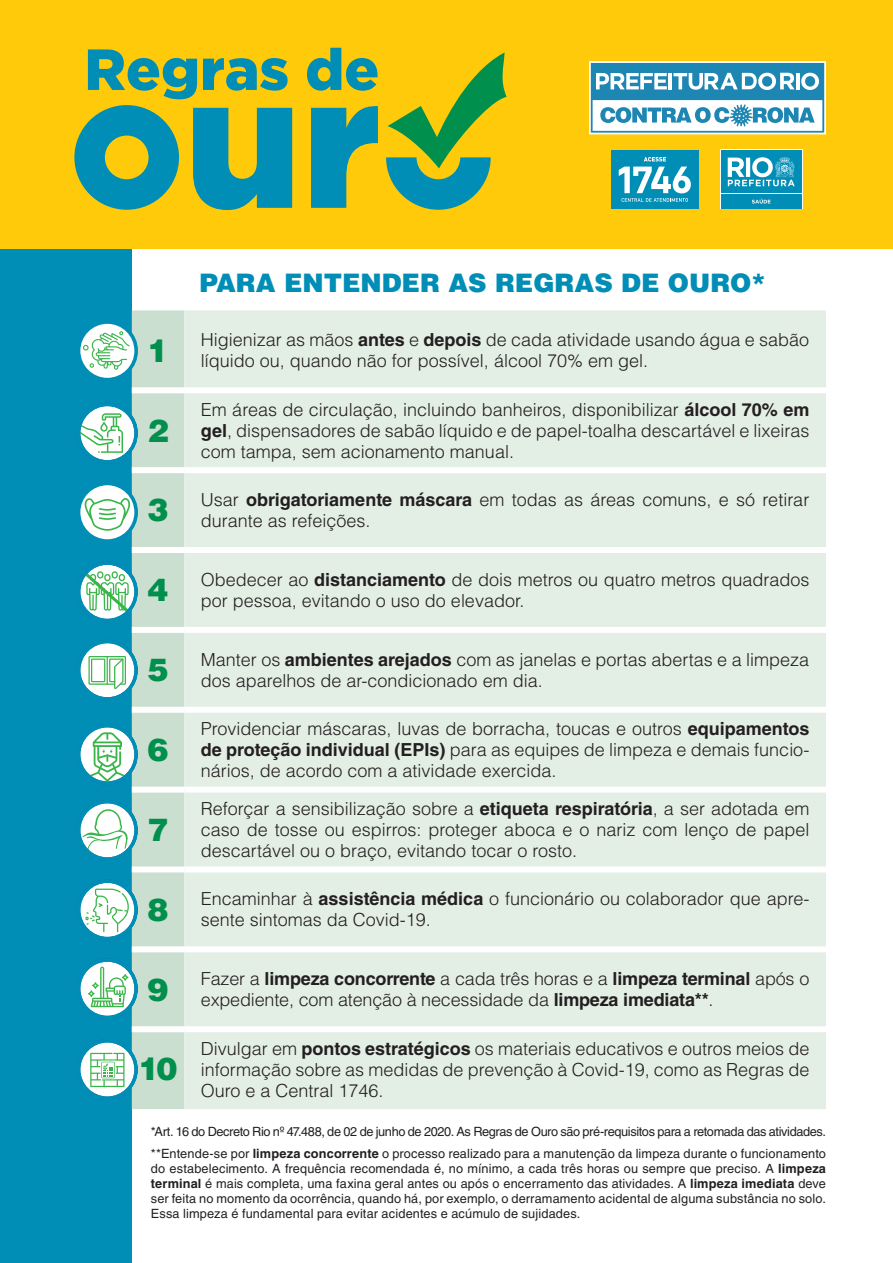
<style>
.page{position:relative;width:893px;height:1263px;background:#fff}
.page>*{position:absolute;margin:0;border:0;box-sizing:border-box;transform-origin:0 0}
.t1{font:900 31.5px "Helvetica LT Std";color:#008f4d}
.t2{font:900 25.5px "Helvetica LT Std";color:#008db6}
.t3{font:300 18px/21px "Helvetica LT Std";color:#231f20}
.t4{font:12.75px/15px "Helvetica LT Std";letter-spacing:.005em;color:#231f20;text-align:justify}
.t5{font:12.75px/21.5px "Helvetica LT Std";letter-spacing:-.025em;color:#231f20}
.s1{font-weight:700}
</style>
<div class="page">
<div style="left:0;top:249px;width:132px;height:1014px;background:#008db6"></div>
<div style="left:0;top:0;width:893px;height:249px;background:#feca0a"></div>
<svg style="left:589px;top:61px;width:237px;height:73px;background:#85bdd4"></svg>
<div style="left:611px;top:150px;width:88px;height:58px;background:#008db6"></div>
<svg style="left:619px;top:167px;width:72px;height:35px"></svg>
<svg style="left:644px;top:157px;width:22px;height:4px"></svg>
<div style="left:720px;top:149px;width:83px;height:60px;background:linear-gradient(to right,#fff,#fff)"></div>
<div style="left:721px;top:151px;width:80px;height:42px;background:#008db6"></div>
<svg style="left:728px;top:157px;width:67px;height:29px"></svg>
<div style="left:721px;top:194px;width:80px;height:14px;background:#008db6"></div>
<svg style="left:752px;top:199px;width:19px;height:4px"></svg>
<div style="left:184px;top:310px;width:642px;height:799px;background:#e3eee5"></div>
<div style="left:184px;top:387px;width:642px;height:6px;background:#fff"></div>
<div style="left:184px;top:467px;width:642px;height:6px;background:#fff"></div>
<div style="left:184px;top:547px;width:642px;height:6px;background:#fff"></div>
<div style="left:184px;top:627px;width:642px;height:6px;background:#fff"></div>
<div style="left:184px;top:707px;width:642px;height:6px;background:#fff"></div>
<div style="left:184px;top:787px;width:642px;height:6px;background:#fff"></div>
<div style="left:184px;top:866px;width:642px;height:6px;background:#fff"></div>
<div style="left:184px;top:946px;width:642px;height:6px;background:#fff"></div>
<div style="left:184px;top:1026px;width:642px;height:6px;background:#fff"></div>
<svg style="left:88px;top:49px;width:109px;height:50px"></svg>
<svg style="left:203px;top:58px;width:85px;height:33px"></svg>
<svg style="left:307px;top:48px;width:71px;height:43px"></svg>
<svg style="left:193px;top:108px;width:99px;height:102px"></svg>
<svg style="left:311px;top:106px;width:67px;height:102px"></svg>
<svg style="left:74px;top:105px;width:105px;height:105px"></svg>
<svg style="left:386px;top:52px;width:121px;height:158px"></svg>
<svg style="left:80px;top:310px;width:104px;height:799px"></svg>
<h2 class="t2" style="left:200px;top:266px;width:568px">PARA ENTENDER AS REGRAS DE OURO*</h2>
<h1 class="t1" style="left:148px;top:330px;width:23px">1</h1>
<p class="t3" style="left:201px;top:329px;width:610px">Higienizar as mãos <span class="s1">antes</span> e <span class="s1">depois</span> de cada atividade usando água e sabão líquido ou, quando não for possível, álcool 70% em gel.</p>
<h1 class="t1" style="left:148px;top:410px;width:23px">2</h1>
<p class="t3" style="left:201px;top:399px;width:610px;text-align:justify">Em áreas de circulação, incluindo banheiros, disponibilizar <span class="s1">álcool 70% em gel</span>, dispensadores de sabão líquido e de papel-toalha descartável e lixeiras com tampa, sem acionamento manual.</p>
<h1 class="t1" style="left:148px;top:489px;width:23px">3</h1>
<p class="t3" style="left:201px;top:489px;width:610px">Usar <span class="s1">obrigatoriamente máscara</span> em todas as áreas comuns, e só retirar durante as refeições.</p>
<h1 class="t1" style="left:148px;top:569px;width:23px">4</h1>
<p class="t3" style="left:201px;top:569px;width:610px">Obedecer ao <span class="s1">distanciamento</span> de dois metros ou quatro metros quadrados por pessoa, evitando o uso do elevador.</p>
<h1 class="t1" style="left:148px;top:649px;width:23px">5</h1>
<p class="t3" style="left:201px;top:649px;width:610px">Manter os <span class="s1">ambientes arejados</span> com as janelas e portas abertas e a limpeza dos aparelhos de ar-condicionado em dia.</p>
<h1 class="t1" style="left:148px;top:729px;width:23px">6</h1>
<h1 class="t1" style="left:148px;top:809px;width:23px">7</h1>
<p class="t3" style="left:201px;top:718px;width:610px;text-align:justify">Providenciar máscaras, luvas de borracha, toucas e outros <span class="s1">equipamentos de proteção individual (EPIs)</span> para as equipes de limpeza e demais funcio&shy;nários, de acordo com a atividade exercida.</p>
<p class="t3" style="left:201px;top:798px;width:610px;text-align:justify">Reforçar a sensibilização sobre a <span class="s1">etiqueta respiratória</span>, a ser adotada em caso de tosse ou espirros: proteger aboca e o nariz com lenço de papel descartável ou o braço, evitando tocar o rosto.</p>
<h1 class="t1" style="left:148px;top:889px;width:23px">8</h1>
<p class="t3" style="left:201px;top:888px;width:610px">Encaminhar à <span class="s1">assistência médica</span> o funcionário ou colaborador que apre&shy;sente sintomas da Covid-19.</p>
<h1 class="t1" style="left:148px;top:969px;width:23px">9</h1>
<p class="t3" style="left:201px;top:968px;width:610px">Fazer a <span class="s1">limpeza concorrente</span> a cada três horas e a <span class="s1">limpeza terminal</span> após o expediente, com atenção à necessidade da <span class="s1">limpeza imediata**</span>.</p>
<h1 class="t1" style="left:139px;top:1048px;width:40px">10</h1>
<p class="t3" style="left:201px;top:1037px;width:610px;text-align:justify">Divulgar em <span class="s1">pontos estratégicos</span> os materiais educativos e outros meios de informação sobre as medidas de prevenção à Covid-19, como as Regras de Ouro e a Central 1746.</p>
<p class="t5" style="left:151px;top:1121px;width:677px">*Art. 16 do Decreto Rio nº 47.488, de 02 de junho de 2020. As Regras de Ouro são pré-requisitos para a retomada das atividades. **Entende-se por <span class="s1">limpeza concorrente</span> o processo realizado para a manutenção da limpeza durante o funcionamento</p>
<p class="t4" style="left:151px;top:1161px;width:677px">do estabelecimento. A frequência recomendada é, no mínimo, a cada três horas ou sempre que preciso. A <span class="s1">limpeza terminal</span> é mais completa, uma faxina geral antes ou após o encerramento das atividades. A <span class="s1">limpeza imediata</span> deve ser feita no momento da ocorrência, quando há, por exemplo, o derramamento acidental de alguma substância no solo.<br>Essa limpeza é fundamental para evitar acidentes e acúmulo de sujidades.</p>
</div>
